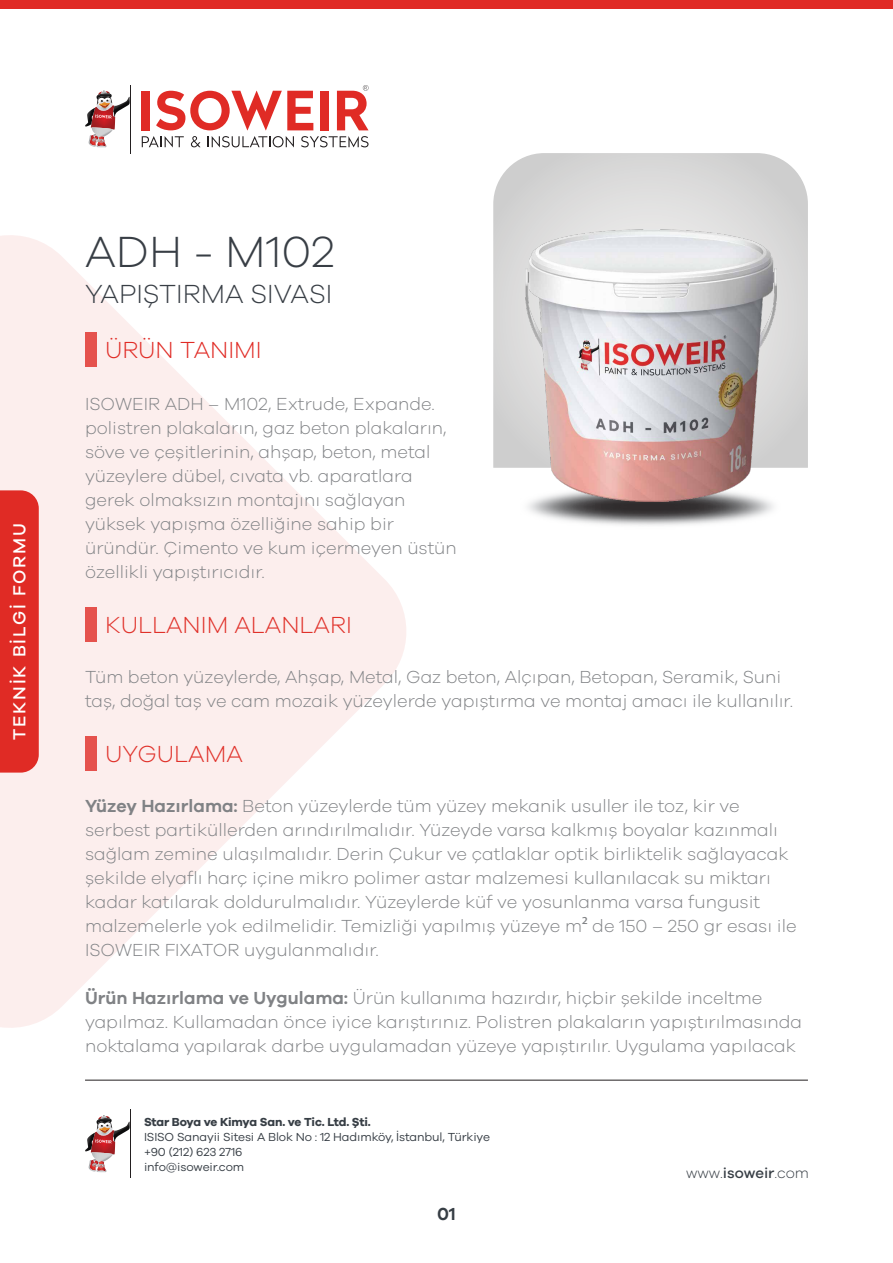
<style>
.page{position:relative;width:893px;height:1263px;background:#fff}
.page>*{position:absolute;margin:0;border:0;box-sizing:border-box;transform-origin:0 0}
.t1{font:300 45px "Galano Grotesque";color:#383e45}
.t2{font:300 27px "Galano Grotesque";color:#383e45}
.t3{font:300 24px "Galano Grotesque";color:#e0312a}
.t4{font:300 24px "Galano Grotesque";color:#e02b25}
.t5{font:300 18px/24px "Galano Grotesque";color:#808285}
.t6{font:500 18px "Galano Grotesque";letter-spacing:.1em;color:#fff}
.t7{font:600 18px "Galano Grotesque";color:#373e45}
.t8{font:300 15px "Galano Grotesque";color:#373e45}
.t9{font:12px/15px "Galano Grotesque";letter-spacing:-.01em;color:#373e45}
.t10{font:700 12px "Galano Grotesque";letter-spacing:-.02em;color:#373e45}
.s1{font-weight:600}
.s2{font-family:"Myriad Pro";font-weight:400}
.s3{font-weight:500}
</style>
<div class="page">
<svg style="left:0;top:235px;width:406px;height:793px;fill:#fceeed"></svg>
<div style="left:0;top:490px;width:39px;height:283px;background:#e02b25"></div>
<hr style="left:130px;top:85px;width:1px;height:68px;background:#231f20">
<svg style="left:85px;top:91px;width:45px;height:56px"></svg>
<svg style="left:142px;top:136px;width:42px;height:11px"></svg>
<svg style="left:191px;top:136px;width:10px;height:11px"></svg>
<svg style="left:208px;top:136px;width:86px;height:11px"></svg>
<svg style="left:301px;top:136px;width:68px;height:11px"></svg>
<div style="left:142px;top:91px;width:8px;height:39px;background:#e02b25"></div>
<svg style="left:156px;top:91px;width:157px;height:39px"></svg>
<div style="left:320px;top:91px;width:8px;height:39px;background:#e02b25"></div>
<svg style="left:337px;top:85px;width:32px;height:45px"></svg>
<hr style="left:130px;top:1110px;width:1px;height:68px;background:#231f20">
<svg style="left:85px;top:1115px;width:45px;height:57px"></svg>
<hr style="left:85px;top:1080px;width:723px;height:1px;background:#231f20">
<div style="left:0;top:0;width:893px;height:9px;background:#e02b25"></div>
<img style="left:527px;top:502px;width:247px;height:24px">
<svg style="left:493px;top:153px;width:315px;height:315px;background:#d8d8d8"></svg>
<div style="left:85px;top:333px;width:11px;height:34px;background:#e5524d"></div>
<div style="left:85px;top:607px;width:11px;height:34px;background:#e5524d"></div>
<div style="left:85px;top:737px;width:11px;height:34px;background:#e5524d"></div>
<img style="left:525px;top:230px;width:251px;height:272px">
<p class="t6" style="left:9px;top:740px;width:218px;rotate:-90deg">TEKNİK BİLGİ FORMU</p>
<h1 class="t1" style="left:85px;top:225px;width:251px">ADH - M102</h1>
<h2 class="t2" style="left:85px;top:278px;width:249px">YAPIŞTIRMA SIVASI</h2>
<h3 class="t4" style="left:105px;top:336px;width:158px">ÜRÜN TANIMI</h3>
<p class="t5" style="left:85px;top:391px;width:373px">ISOWEIR ADH – M102, Extrude, Expande. polistren plakaların, gaz beton plakaların, söve ve çeşitlerinin, ahşap, beton, metal yüzeylere dübel, cıvata vb. aparatlara gerek olmaksızın montajını sağlayan yüksek yapışma özelliğine sahip bir üründür. Çimento ve kum içermeyen üstün özellikli yapıştırıcıdır.</p>
<h3 class="t3" style="left:105px;top:610px;width:248px">KULLANIM ALANLARI</h3>
<p class="t5" style="left:85px;top:664px;width:709px">Tüm beton yüzeylerde, Ahşap, Metal, Gaz beton, Alçıpan, Betopan, Seramik, Suni taş, doğal taş ve cam mozaik yüzeylerde yapıştırma ve montaj amacı ile kullanılır.</p>
<h3 class="t3" style="left:105px;top:739px;width:139px">UYGULAMA</h3>
<p class="t5" style="left:85px;top:794px;width:713px"><span class="s1">Yüzey Hazırlama:</span> Beton yüzeylerde tüm yüzey mekanik usuller ile toz, kir ve serbest partiküllerden arındırılmalıdır. Yüzeyde varsa kalkmış boyalar kazınmalı sağlam zemine ulaşılmalıdır. Derin Çukur ve çatlaklar optik birliktelik sağlayacak şekilde elyaflı harç içine mikro polimer astar malzemesi kullanılacak su miktarı kadar katılarak doldurulmalıdır. Yüzeylerde küf ve yosunlanma varsa fungusit malzemelerle yok edilmelidir. Temizliği yapılmış yüzeye m<span class="s2">²</span> de 150 – 250 gr esası ile ISOWEIR FIXATOR uygulanmalıdır.</p>
<p class="t5" style="left:85px;top:986px;width:719px"><span class="s1">Ürün Hazırlama ve Uygulama:</span> Ürün kullanıma hazırdır, hiçbir şekilde inceltme yapılmaz. Kullamadan önce iyice karıştırınız. Polistren plakaların yapıştırılmasında noktalama yapılarak darbe uygulamadan yüzeye yapıştırılır. Uygulama yapılacak</p>
<p class="t10" style="left:144px;top:1114px;width:228px">Star Boya ve Kimya San. ve Tic. Ltd. Şti.</p>
<p class="t9" style="left:144px;top:1128px;width:347px">ISISO Sanayii Sitesi A Blok No : 12 Hadımköy, İstanbul, Türkiye +90 (212) 623 2716<br>info@isoweir.com</p>
<p class="t7" style="left:437px;top:1203px;width:20px">01</p>
<p class="t8" style="left:686px;top:1164px;width:124px">www.<span class="s3">isoweir</span>.com</p>
</div>
